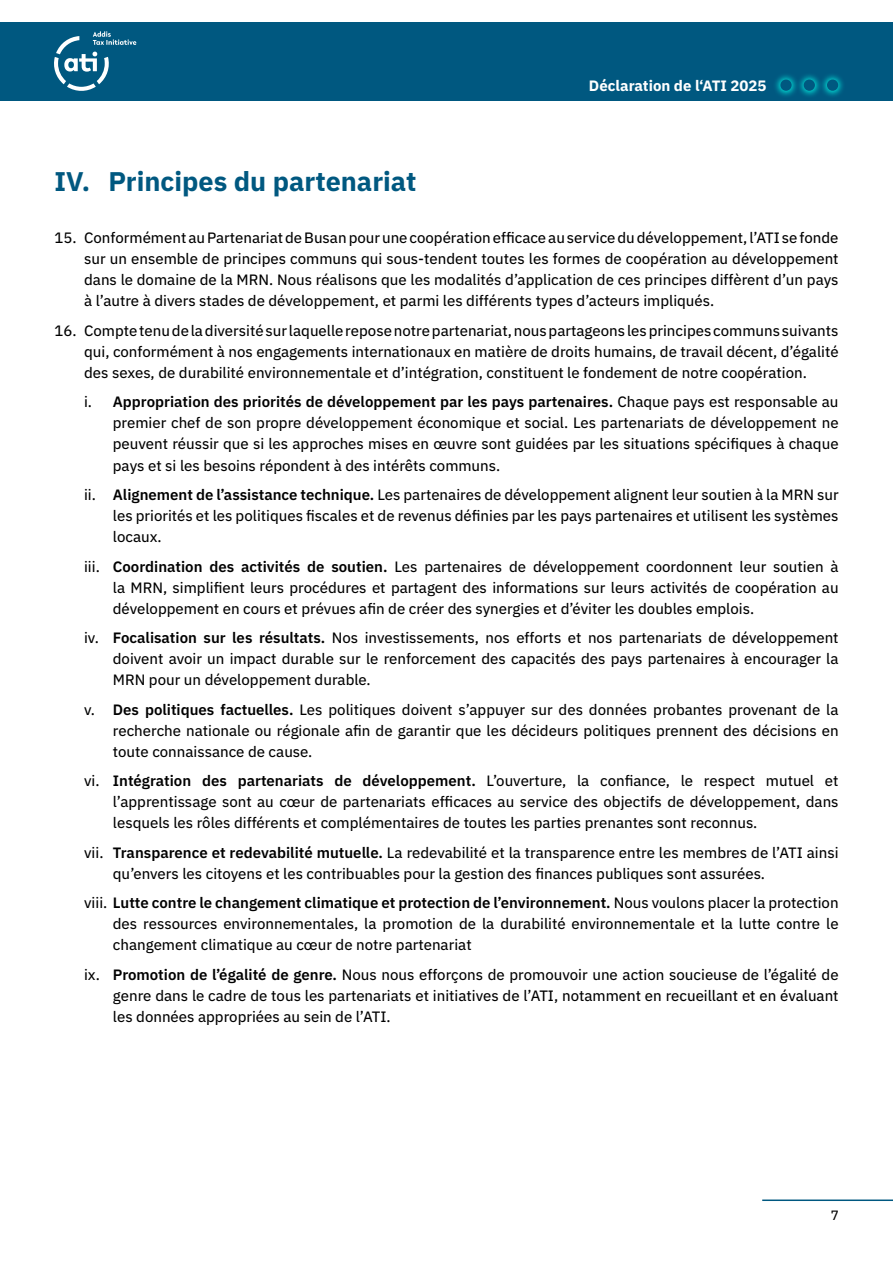
<style>
.page{position:relative;width:893px;height:1263px;background:#fff}
.page>*{position:absolute;margin:0;border:0;box-sizing:border-box;transform-origin:0 0}
.t1{font:700 27px "IBM Plex Sans";color:#005880}
.t2{font:15px/21px "IBM Plex Sans Text";color:#000;text-align:justify}
.t3{font:700 15px "IBM Plex Sans";color:#fff}
.t4{font:13.5px "IBM Plex Sans Text";color:#000}
.s1{font-family:"IBM Plex Sans";font-weight:600}
</style>
<div class="page">
<div style="left:0;top:22px;width:893px;height:79px;background:#005880"></div>
<svg style="left:822px;top:74px;width:21px;height:22px"></svg>
<div style="left:827px;top:80px;width:11px;height:11px;background:#005880;border-radius:50%"></div>
<svg style="left:799px;top:74px;width:23px;height:22px"></svg>
<div style="left:804px;top:80px;width:11px;height:11px;background:#005880;border-radius:50%"></div>
<svg style="left:775px;top:75px;width:24px;height:21px"></svg>
<div style="left:780px;top:80px;width:12px;height:11px;background:#005880;border-radius:50%"></div>
<svg style="left:54px;top:31px;width:82px;height:60px"></svg>
<hr style="left:762px;top:1199px;width:131px;height:2px;background:#005880">
<p class="t3" style="left:589px;top:74px;width:179px">Déclaration de l‘ATI 2025</p>
<p class="t1" style="left:54px;top:160px;width:364px">IV. Principes du partenariat</p>
<p class="t2" style="left:84px;top:226px;width:756px;text-indent:-30px">15. Conformément au Partenariat de Busan pour une coopération efficace au service du développement, l’ATI se fonde sur un ensemble de principes communs qui sous-tendent toutes les formes de coopération au développement dans le domaine de la MRN. Nous réalisons que les modalités d’application de ces principes diffèrent d’un pays à l’autre à divers stades de développement, et parmi les différents types d’acteurs impliqués.</p>
<p class="t2" style="left:84px;top:319px;width:756px;text-indent:-30px">16. Compte tenu de la diversité sur laquelle repose notre partenariat, nous partageons les principes communs suivants qui, conformément à nos engagements internationaux en matière de droits humains, de travail décent, d’égalité des sexes, de durabilité environnementale et d’intégration, constituent le fondement de notre coopération.</p>
<p class="t2" style="left:113px;top:390px;width:727px;text-indent:-29px">i. <span class="s1">Appropriation des priorités de développement par les pays partenaires.</span> Chaque pays est responsable au premier chef de son propre développement économique et social. Les partenariats de développement ne peuvent réussir que si les approches mises en œuvre sont guidées par les situations spécifiques à chaque pays et si les besoins répondent à des intérêts communs.</p>
<p class="t2" style="left:113px;top:483px;width:727px;text-indent:-29px">ii. <span class="s1">Alignement de l’assistance technique.</span> Les partenaires de développement alignent leur soutien à la MRN sur les priorités et les politiques fiscales et de revenus définies par les pays partenaires et utilisent les systèmes locaux.</p>
<p class="t2" style="left:113px;top:554px;width:727px;text-indent:-29px">iii. <span class="s1">Coordination des activités de soutien.</span> Les partenaires de développement coordonnent leur soutien à la MRN, simplifient leurs procédures et partagent des informations sur leurs activités de coopération au développement en cours et prévues afin de créer des synergies et d’éviter les doubles emplois.</p>
<p class="t2" style="left:113px;top:626px;width:727px;text-indent:-29px">iv. <span class="s1">Focalisation sur les résultats.</span> Nos investissements, nos efforts et nos partenariats de développement doivent avoir un impact durable sur le renforcement des capacités des pays partenaires à encourager la MRN pour un développement durable.</p>
<p class="t2" style="left:113px;top:697px;width:727px;text-indent:-29px">v. <span class="s1">Des politiques factuelles.</span> Les politiques doivent s’appuyer sur des données probantes provenant de la recherche nationale ou régionale afin de garantir que les décideurs politiques prennent des décisions en toute connaissance de cause.</p>
<p class="t2" style="left:113px;top:769px;width:727px;text-indent:-29px">vi. <span class="s1">Intégration des partenariats de développement.</span> L’ouverture, la confiance, le respect mutuel et l’apprentissage sont au cœur de partenariats efficaces au service des objectifs de développement, dans lesquels les rôles différents et complémentaires de toutes les parties prenantes sont reconnus.</p>
<p class="t2" style="left:113px;top:840px;width:727px;text-indent:-29px">vii. <span class="s1">Transparence et redevabilité mutuelle.</span> La redevabilité et la transparence entre les membres de l’ATI ainsi qu’envers les citoyens et les contribuables pour la gestion des finances publiques sont assurées.</p>
<p class="t2" style="left:113px;top:891px;width:727px;text-indent:-29px">viii. <span class="s1">Lutte contre le changement climatique et protection de l’environnement.</span> Nous voulons placer la protection des ressources environnementales, la promotion de la durabilité environnementale et la lutte contre le changement climatique au cœur de notre partenariat</p>
<p class="t2" style="left:113px;top:962px;width:727px;text-indent:-29px">ix. <span class="s1">Promotion de l’égalité de genre.</span> Nous nous efforçons de promouvoir une action soucieuse de l’égalité de genre dans le cadre de tous les partenariats et initiatives de l’ATI, notamment en recueillant et en évaluant les données appropriées au sein de l’ATI.</p>
<p class="t4" style="left:831px;top:1204px;width:10px">7</p>
</div>
